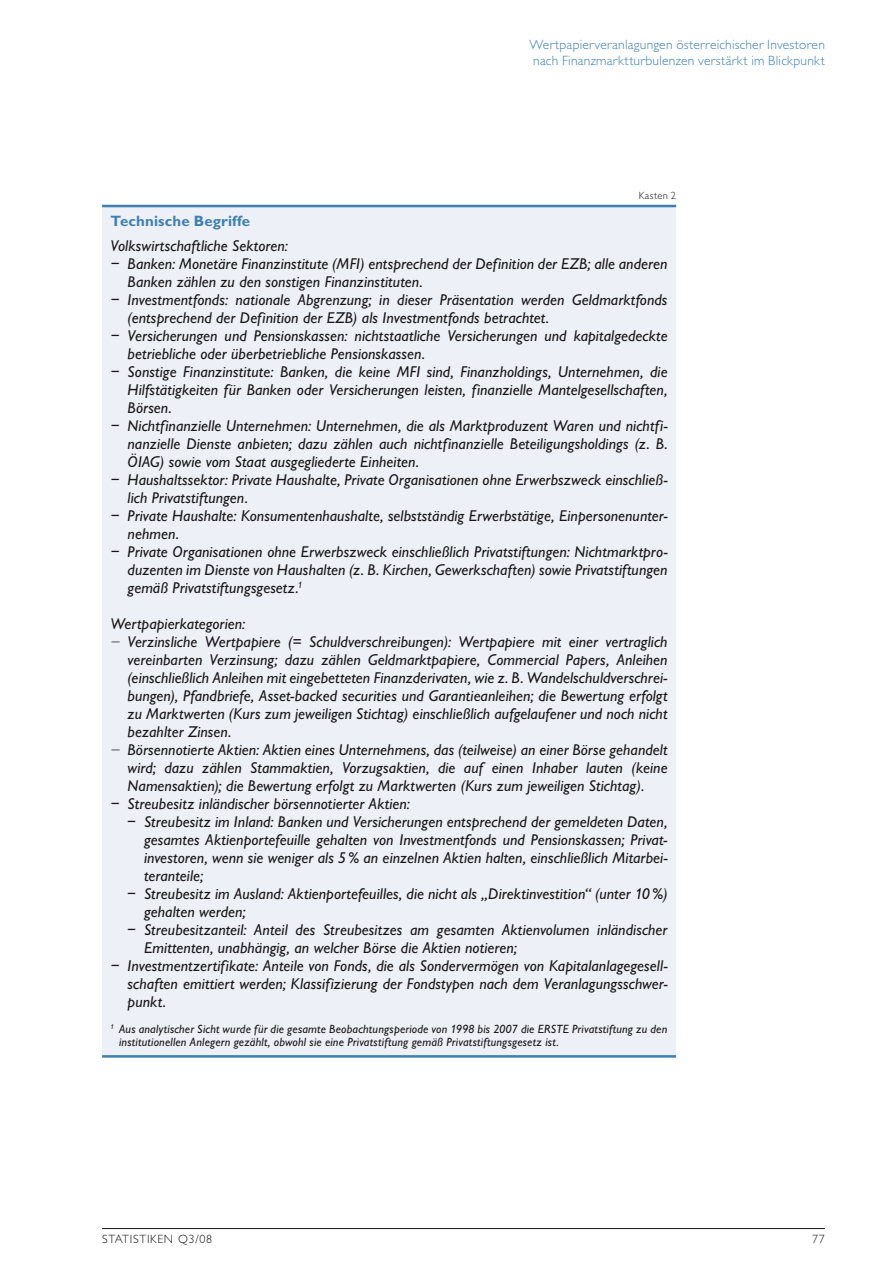
<style>
.page{position:relative;width:893px;height:1263px;background:#fff}
.page>*{position:absolute;margin:0;border:0;box-sizing:border-box;transform-origin:0 0}
.t1{font:italic 15.75px/18px "Gill Alternate One";letter-spacing:.005em;color:#1a171b}
.t2{font:700 15px "Gill Alternate One";letter-spacing:.01em;color:#3f80b0}
.t3{font:300 13.5px/16.5px "Gill Alternate One";letter-spacing:.02em;color:#3f80b0}
.t4{font:italic 12px/12.8px "Gill Alternate One";letter-spacing:.015em;color:#1a171b}
.t5{font:300 12px "Gill Alternate One";letter-spacing:.06em;color:#1a171b}
.t6{font:300 10.5px "Gill Alternate One";color:#1a171b}
.s1{font-family:"Perpetua";font-style:normal}
</style>
<div class="page">
<hr style="left:102px;top:1228px;width:723px;height:1px;background:#1a171b">
<div style="left:102px;top:207px;width:574px;height:848px;background:#edf0f6"></div>
<hr style="left:102px;top:1055px;width:574px;height:3px;background:#3f80b0">
<hr style="left:102px;top:205px;width:574px;height:2px;background:#3f80b0">
<p class="t3" style="left:529px;top:36px;width:297px">Wertpapierveranlagungen österreichischer I nvestoren nach Finanzmarktturbulenzen verstärkt im Blickpunkt</p>
<p class="t6" style="left:639px;top:189px;width:39px">Kasten 2</p>
<p class="t2" style="left:111px;top:212px;width:141px">Technische Begriffe</p>
<p class="t1" style="left:111px;top:237px;width:179px">Volkswirtschaftliche Sektoren:</p>
<p class="t1" style="left:128px;top:255px;width:541px;text-indent:-17px">– Banken: Monetäre Finanzinstitute (MFI) entsprechend der Definition der EZB; alle anderen<br>Banken zählen zu den sonstigen Finanzinstituten.</p>
<p class="t1" style="left:128px;top:291px;width:541px;text-indent:-17px">– Investmentfonds: nationale Abgrenzung; in dieser Präsentation werden Geldmarktfonds (entsprechend der Definition der EZB) als Investmentfonds betrachtet.</p>
<p class="t1" style="left:128px;top:327px;width:541px;text-indent:-17px">– Versicherungen und Pensionskassen: nichtstaatliche Versicherungen und kapitalgedeckte betriebliche oder überbetriebliche Pensionskassen.</p>
<p class="t1" style="left:128px;top:363px;width:541px;text-align:justify;text-indent:-17px">– Sonstige Finanzinstitute: Banken, die keine MFI sind, Finanzholdings, Unternehmen, die Hilfstätigkeiten für Banken oder Versicherungen leisten, finanzielle Mantelgesellschaften, Börsen.</p>
<p class="t1" style="left:128px;top:417px;width:541px;text-align:justify;text-indent:-17px">– Nichtfinanzielle Unternehmen: Unternehmen, die als Marktproduzent Waren und nichtfi&shy;nanzielle Dienste anbieten; dazu zählen auch nichtfinanzielle Beteiligungsholdings (z. B.<br>ÖIAG) sowie vom Staat ausgegliederte Einheiten.</p>
<p class="t1" style="left:128px;top:471px;width:541px;text-indent:-17px">– Haushaltssektor: Private Haushalte, Private Organisationen ohne Erwerbszweck einschließ&shy;lich Privatstiftungen.</p>
<p class="t1" style="left:128px;top:507px;width:541px;text-indent:-17px">– Private Haushalte: Konsumentenhaushalte, selbstständig Erwerbstätige, Einpersonenunter&shy;nehmen.</p>
<p class="t1" style="left:128px;top:543px;width:541px;text-align:justify;text-indent:-17px">– Private Organisationen ohne Erwerbszweck einschließlich Privatstiftungen: Nichtmarktpro&shy;duzenten im Dienste von Haushalten (z. B. Kirchen, Gewerkschaften) sowie Privatstiftungen gemäß Privatstiftungsgesetz.<sup>1</sup></p>
<p class="t1" style="left:111px;top:615px;width:136px">Wertpapierkategorien:</p>
<p class="t1" style="left:111px;top:633px;width:559px"><span class="s1">−</span> Verzinsliche Wertpapiere (= Schuldverschreibungen): Wertpapiere mit einer vertraglich</p>
<p class="t1" style="left:128px;top:651px;width:542px">vereinbarten Verzinsung; dazu zählen Geldmarktpapiere, Commercial Papers, Anleihen</p>
<p class="t1" style="left:128px;top:669px;width:541px">(einschließlich Anleihen mit eingebetteten Finanzderivaten, wie z. B. Wandelschuldverschrei-</p>
<p class="t1" style="left:128px;top:687px;width:542px">bungen), Pfandbriefe, Asset-backed securities und Garantieanleihen; die Bewertung erfolgt</p>
<p class="t1" style="left:128px;top:705px;width:541px">zu Marktwerten (Kurs zum jeweiligen Stichtag) einschließlich aufgelaufener und noch nicht</p>
<p class="t1" style="left:128px;top:723px;width:105px">bezahlter Zinsen.</p>
<p class="t1" style="left:111px;top:741px;width:558px"><span class="s1">−</span> Börsennotierte Aktien: Aktien eines Unternehmens, das (teilweise) an einer Börse gehandelt</p>
<p class="t1" style="left:128px;top:759px;width:541px">wird; dazu zählen Stammaktien, Vorzugsaktien, die auf einen Inhaber lauten (keine</p>
<p class="t1" style="left:128px;top:777px;width:518px">Namensaktien); die Bewertung erfolgt zu Marktwerten (Kurs zum jeweiligen Stichtag).</p>
<p class="t1" style="left:111px;top:795px;width:301px">– Streubesitz inländischer börsennotierter Aktien:</p>
<p class="t1" style="left:144px;top:813px;width:525px;text-align:justify;text-indent:-17px">– Streubesitz im Inland: Banken und Versicherungen entsprechend der gemeldeten Daten, gesamtes Aktienportefeuille gehalten von Investmentfonds und Pensionskassen; Privat&shy;investoren, wenn sie weniger als 5% an einzelnen Aktien halten, einschließlich Mitarbei&shy;teranteile;</p>
<p class="t1" style="left:144px;top:885px;width:525px;text-indent:-17px">– Streubesitz im Ausland: Aktienportefeuilles, die nicht als „Direktinvestition“ (unter 10%) gehalten werden;</p>
<p class="t1" style="left:127px;top:921px;width:542px">– Streubesitzanteil: Anteil des Streubesitzes am gesamten Aktienvolumen inländischer</p>
<p class="t1" style="left:144px;top:939px;width:374px">Emittenten, unabhängig, an welcher Börse die Aktien notieren;</p>
<p class="t1" style="left:111px;top:957px;width:559px">− Investmentzertifikate: Anteile von Fonds, die als Sondervermögen von Kapitalanlagegesell-</p>
<p class="t1" style="left:128px;top:975px;width:541px">schaften emittiert werden; Klassifizierung der Fondstypen nach dem Veranlagungsschwer-</p>
<p class="t1" style="left:128px;top:993px;width:40px">punkt.</p>
<p class="t4" style="left:119px;top:1023px;width:550px;text-indent:-9px"><sup>1</sup> Aus analytischer Sicht wurde für die gesamte Beobachtungsperiode von 1998 bis 2007 die ERSTE Privatstiftung zu den institutionellen Anlegern gezählt, obwohl sie eine Privatstiftung gemäß Privatstiftungsgesetz ist.</p>
<p class="t5" style="left:102px;top:1232px;width:112px">Statistiken Q3/08</p>
<p class="t5" style="left:812px;top:1232px;width:14px">77</p>
</div>
